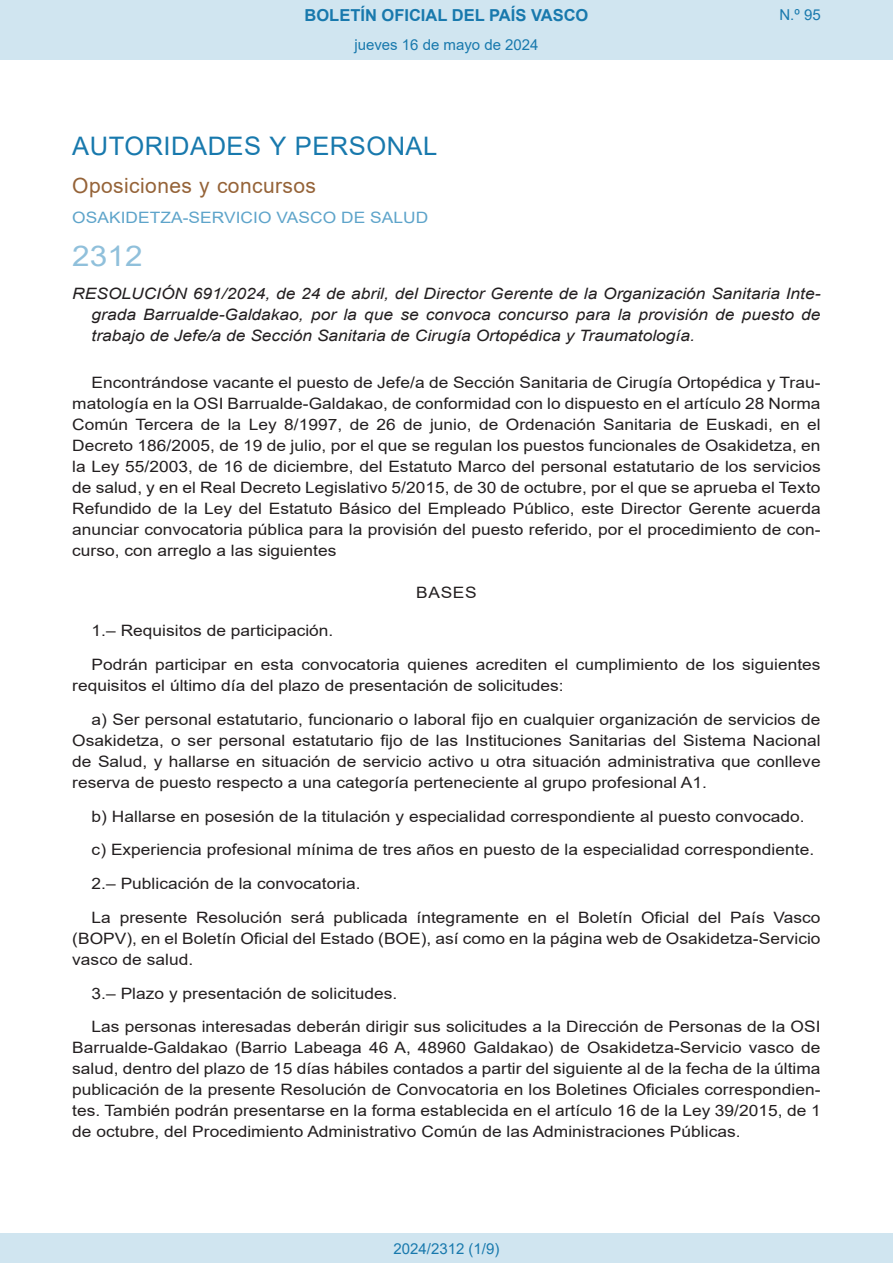
<style>
.page{position:relative;width:893px;height:1263px;background:#fff}
.page>*{position:absolute;margin:0;border:0;box-sizing:border-box;transform-origin:0 0}
.BOPVOrden{font:28.5px "Arial";color:#90c0db;scale:1.11 1}
.BOPVSeccion{font:25.5px "Arial";letter-spacing:.02em;color:#1879ad}
.BOPVSubseccion{font:21px "Arial";letter-spacing:.02em;color:#956338}
.t1{font:700 16.5px "Arial";color:#1879ad}
.BOPVDetalle{font:15.6px/21px "Arial";color:#231f20;text-align:justify;scale:1.11 1}
.BOPVTitulo{font:italic 15.6px/21px "Arial";color:#231f20;text-align:justify;scale:1.11 1}
.BOPVOrganismo{font:15.6px "Arial";letter-spacing:.005em;color:#5ea4ca;scale:1.11 1}
.BOPVClave{font:15.6px "Arial";letter-spacing:.035em;color:#231f20;scale:1.11 1}
.Paginacion_Centro{font:15px "Arial";color:#1879ad}
</style>
<div class="page">
<div style="left:0;top:0;width:893px;height:60px;background:#d0e5f0"></div>
<div style="left:0;top:1233px;width:893px;height:30px;background:#d0e5f0"></div>
<p class="t1" style="left:305px;top:3px;width:285px">BOLETÍN OFICIAL DEL PAÍS VASCO</p>
<p class="Paginacion_Centro" style="left:354px;top:35px;width:186px">jueves 16 de mayo de 2024</p>
<p class="Paginacion_Centro" style="left:779px;top:5px;width:43px">N.º 95</p>
<p class="BOPVSeccion" style="left:72px;top:128px;width:366px">AUTORIDADES Y PERSONAL</p>
<p class="BOPVSubseccion" style="left:72px;top:171px;width:245px">Oposiciones y concursos</p>
<p class="BOPVOrganismo" style="left:72px;top:207px;width:322px">OSAKIDETZA-SERVICIO VASCO DE SALUD</p>
<p class="BOPVOrden" style="left:72px;top:236px;width:65px">2312</p>
<p class="BOPVTitulo" style="left:92px;top:284px;width:658px;text-indent:-19px">RESOLUCIÓN 691/2024, de 24 de abril, del Director Gerente de la Organización Sanitaria Inte&shy;grada Barrualde-Galdakao, por la que se convoca concurso para la provisión de puesto de trabajo de Jefe/a de Sección Sanitaria de Cirugía Ortopédica y Traumatología.</p>
<p class="BOPVDetalle" style="left:72px;top:372px;width:676px;text-indent:19px">Encontrándose vacante el puesto de Jefe/a de Sección Sanitaria de Cirugía Ortopédica y Trau&shy;matología en la OSI Barrualde-Galdakao, de conformidad con lo dispuesto en el artículo 28 Norma Común Tercera de la Ley 8/1997, de 26 de junio, de Ordenación Sanitaria de Euskadi, en el Decreto 186/2005, de 19 de julio, por el que se regulan los puestos funcionales de Osakidetza, en la Ley 55/2003, de 16 de diciembre, del Estatuto Marco del personal estatutario de los servicios de salud, y en el Real Decreto Legislativo 5/2015, de 30 de octubre, por el que se aprueba el Texto Refundido de la Ley del Estatuto Básico del Empleado Público, este Director Gerente acuerda anunciar convocatoria pública para la provisión del puesto referido, por el procedimiento de con&shy;curso, con arreglo a las siguientes</p>
<p class="BOPVClave" style="left:416px;top:582px;width:56px">BASES</p>
<p class="BOPVDetalle" style="left:92px;top:620px;width:219px">1.– Requisitos de participación.</p>
<p class="BOPVDetalle" style="left:72px;top:654px;width:676px;text-indent:19px">Podrán participar en esta convocatoria quienes acrediten el cumplimiento de los siguientes requisitos el último día del plazo de presentación de solicitudes:</p>
<p class="BOPVDetalle" style="left:72px;top:709px;width:676px;text-indent:19px">a) Ser personal estatutario, funcionario o laboral fijo en cualquier organización de servicios de Osakidetza, o ser personal estatutario fijo de las Instituciones Sanitarias del Sistema Nacional de Salud, y hallarse en situación de servicio activo u otra situación administrativa que conlleve reserva de puesto respecto a una categoría perteneciente al grupo profesional A1.</p>
<p class="BOPVDetalle" style="left:92px;top:805px;width:644px">b) Hallarse en posesión de la titulación y especialidad correspondiente al puesto convocado.</p>
<p class="BOPVDetalle" style="left:92px;top:839px;width:652px">c) Experiencia profesional mínima de tres años en puesto de la especialidad correspondiente.</p>
<p class="BOPVDetalle" style="left:92px;top:873px;width:244px">2.– Publicación de la convocatoria.</p>
<p class="BOPVDetalle" style="left:72px;top:907px;width:676px;text-indent:19px">La presente Resolución será publicada íntegramente en el Boletín Oficial del País Vasco (BOPV), en el Boletín Oficial del Estado (BOE), así como en la página web de Osakidetza-Servicio vasco de salud.</p>
<p class="BOPVDetalle" style="left:92px;top:982px;width:277px">3.– Plazo y presentación de solicitudes.</p>
<p class="BOPVDetalle" style="left:72px;top:1016px;width:676px;text-indent:19px">Las personas interesadas deberán dirigir sus solicitudes a la Dirección de Personas de la OSI Barrualde-Galdakao (Barrio Labeaga 46 A, 48960 Galdakao) de Osakidetza-Servicio vasco de salud, dentro del plazo de 15 días hábiles contados a partir del siguiente al de la fecha de la última publicación de la presente Resolución de Convocatoria en los Boletines Oficiales correspondien&shy;tes. También podrán presentarse en la forma establecida en el artículo 16 de la Ley 39/2015, de 1 de octubre, del Procedimiento Administrativo Común de las Administraciones Públicas.</p>
<p class="Paginacion_Centro" style="left:393px;top:1238px;width:107px">2024/2312 (1/9)</p>
</div>
